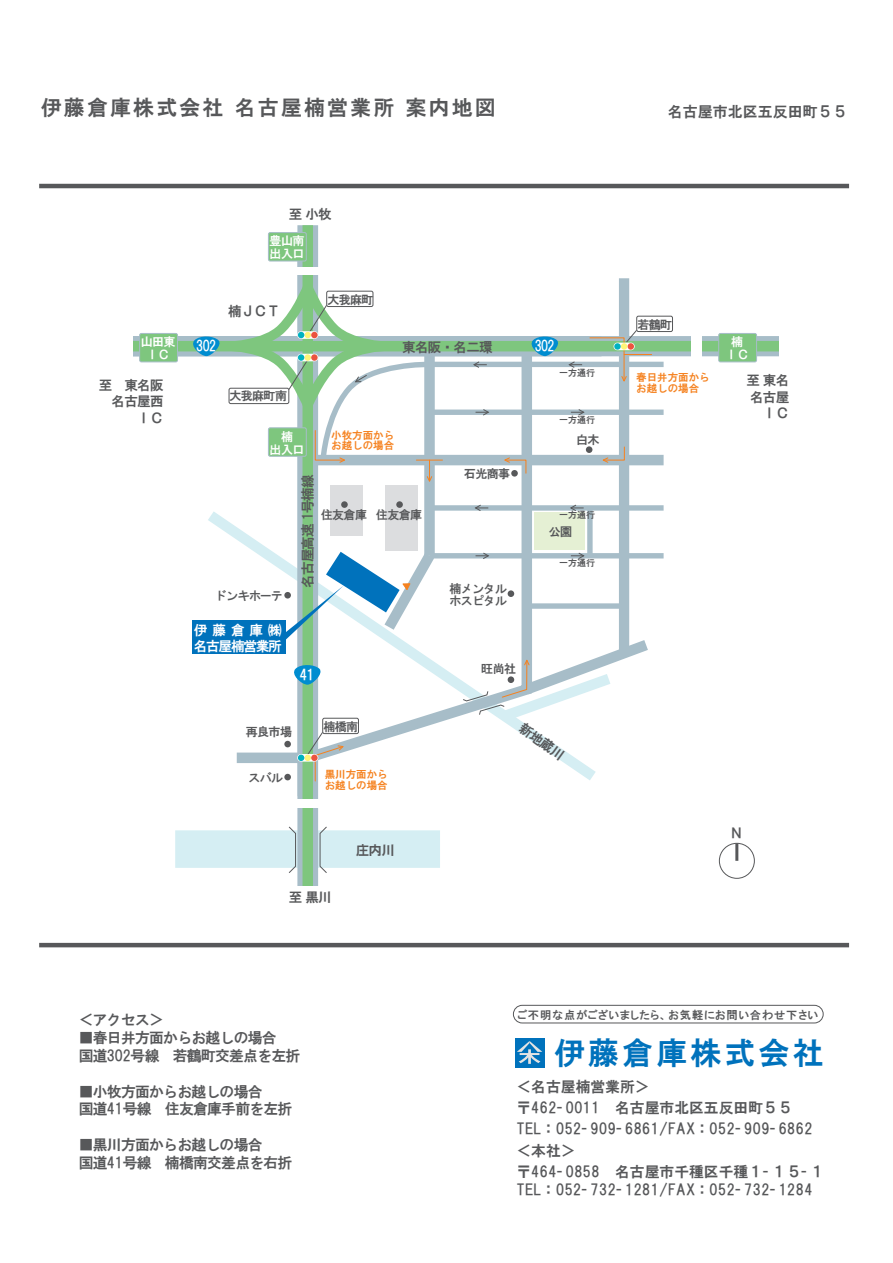
<style>
.page{position:relative;width:893px;height:1263px;background:#fff}
.page>*{position:absolute;margin:0;border:0;box-sizing:border-box;transform-origin:0 0}
.t1{font:31.05px "HGS Gothic E";letter-spacing:.1em;color:#0072bc}
.t2{font:21px "HGS Gothic E";letter-spacing:.1em;color:#57585a}
.t3{font:15px "HGS Gothic E";color:#57585a}
.t4{font:14.85px/21.5px "HGS Gothic E";letter-spacing:-.015em;color:#57585a}
.t5{font:14.85px/17.9px "HGS Gothic E";letter-spacing:-.05em;color:#57585a}
.t6{font:14.85px "HGS Gothic E";letter-spacing:.04em;color:#57585a}
.t7{font:14.4px "HGP Gothic E";letter-spacing:-.05em;color:#fff;scale:.9 1}
.t8{font:14.4px "HGP Gothic E";letter-spacing:-.05em;color:#fff}
.t9{font:13.65px "HGP Gothic E";letter-spacing:-.095em;color:#fff}
.t10{font:13.65px "HGS Gothic E";color:#fff}
.t11{font:13.5px/16.5px "HGS Gothic E";letter-spacing:-.05em;color:#57585a;text-align:right}
.t12{font:12px/12px "HGS Gothic E";letter-spacing:-.05em;color:#57585a}
.t13{font:12px/13px "HGS Gothic E";letter-spacing:-.05em;color:#fff;text-align:center}
.t14{font:11.25px "HGP Gothic E";letter-spacing:.06em;color:#57585a}
.t15{font:10.5px/10.5px "HGS Gothic E";color:#f58220}
.t16{font:9px "HGS Gothic E";color:#57585a}
</style>
<div class="page">
<svg style="left:208px;top:511px;width:399px;height:280px"></svg>
<div style="left:175px;top:830px;width:265px;height:38px;background:#d5eef3"></div>
<svg style="left:288px;top:826px;width:8px;height:47px"></svg>
<svg style="left:319px;top:826px;width:9px;height:47px"></svg>
<div style="left:128px;top:336px;width:677px;height:20px;background:#a7bdc8"></div>
<div style="left:297px;top:225px;width:21px;height:684px;background:#a7bdc8"></div>
<div style="left:429px;top:505px;width:235px;height:6px;background:#a7bdc8"></div>
<div style="left:429px;top:553px;width:235px;height:5px;background:#a7bdc8"></div>
<svg style="left:226px;top:484px;width:311px;height:284px"></svg>
<div style="left:619px;top:278px;width:10px;height:373px;background:#a7bdc8"></div>
<div style="left:527px;top:603px;width:97px;height:6px;background:#a7bdc8"></div>
<div style="left:587px;top:508px;width:6px;height:48px;background:#a7bdc8"></div>
<div style="left:330px;top:485px;width:32px;height:51px;background:#dcdddf"></div>
<div style="left:385px;top:485px;width:32px;height:65px;background:#dcdddf"></div>
<div style="left:534px;top:512px;width:51px;height:38px;background:#e5f0d4"></div>
<div style="left:302px;top:225px;width:11px;height:707px;background:#7ec67e"></div>
<div style="left:128px;top:341px;width:675px;height:10px;background:#7ec67e"></div>
<div style="left:62px;top:267px;width:526px;height:8px;background:#fff"></div>
<div style="left:97px;top:886px;width:687px;height:53px;background:#fff"></div>
<div style="left:97px;top:799px;width:687px;height:9px;background:#fff"></div>
<div style="left:692px;top:225px;width:10px;height:337px;background:#fff"></div>
<div style="left:779px;top:225px;width:32px;height:337px;background:#fff"></div>
<div style="left:101px;top:225px;width:32px;height:666px;background:#fff"></div>
<div style="left:396px;top:501px;width:7px;height:7px;background:#57585a;border-radius:50%"></div>
<div style="left:284px;top:774px;width:7px;height:6px;background:#57585a;border-radius:50%"></div>
<div style="left:508px;top:590px;width:6px;height:7px;background:#57585a;border-radius:50%"></div>
<div style="left:284px;top:741px;width:7px;height:6px;background:#57585a;border-radius:50%"></div>
<div style="left:341px;top:501px;width:7px;height:7px;background:#57585a;border-radius:50%"></div>
<div style="left:192px;top:620px;width:94px;height:34px;background:#0072bc"></div>
<svg style="left:285px;top:541px;width:159px;height:100px"></svg>
<svg style="left:462px;top:631px;width:186px;height:98px"></svg>
<svg style="left:290px;top:663px;width:34px;height:22px"></svg>
<svg style="left:476px;top:552px;width:14px;height:8px"></svg>
<svg style="left:571px;top:552px;width:14px;height:8px"></svg>
<svg style="left:569px;top:504px;width:15px;height:8px"></svg>
<svg style="left:474px;top:504px;width:14px;height:8px"></svg>
<div style="left:636px;top:316px;width:37px;height:16px;background:#fff;border:1px solid #57585a;border-radius:2px"></div>
<div style="left:322px;top:718px;width:37px;height:16px;background:#fff;border:1px solid #57585a;border-radius:2px"></div>
<div style="left:139px;top:333px;width:39px;height:29px;background:#7ec67e;border:1px solid #a7bdc8;border-radius:2px"></div>
<div style="left:718px;top:333px;width:39px;height:29px;background:#7ec67e;border:1px solid #a7bdc8;border-radius:2px"></div>
<div style="left:268px;top:232px;width:39px;height:29px;background:#7ec67e;border:1px solid #a7bdc8;border-radius:2px"></div>
<svg style="left:298px;top:731px;width:47px;height:51px"></svg>
<svg style="left:189px;top:277px;width:480px;height:207px"></svg>
<div style="left:515px;top:1038px;width:29px;height:30px;background:#0072bc"></div>
<svg style="left:517px;top:1041px;width:25px;height:23px"></svg>
<div style="left:513px;top:1005px;width:310px;height:18px;border:1px solid #57585a;border-radius:9px"></div>
<hr style="left:39px;top:184px;width:810px;height:4px;background:#57585a">
<hr style="left:39px;top:943px;width:810px;height:4px;background:#57585a">
<div style="left:719px;top:843px;width:36px;height:36px;border:1px solid #57585a;border-radius:50%"></div>
<hr style="left:735px;top:843px;width:3px;height:18px;background:#57585a">
<h2 class="t2" style="left:41px;top:97px;width:456px">伊藤倉庫株式会社名古屋楠営業所案内地図</h2>
<p class="t11" style="left:289px;top:206px;width:44px">至小牧</p>
<p class="t13" style="left:270px;top:234px;width:36px;text-align:left">豊山南出入口</p>
<p class="t11" style="left:228px;top:303px;width:53px">楠ＪＣＴ</p>
<p class="t12" style="left:327px;top:293px;width:48px">大我麻町</p>
<p class="t3" style="left:668px;top:104px;width:181px">名古屋市北区五反田町５５</p>
<p class="t12" style="left:637px;top:318px;width:36px">若鶴町</p>
<p class="t13" style="left:141px;top:335px;width:36px">山田東<br>ＩＣ</p>
<p class="t13" style="left:726px;top:335px;width:25px">楠<br>ＩＣ</p>
<p class="t7" style="left:196px;top:339px;width:24px">302</p>
<p class="t7" style="left:535px;top:339px;width:24px">302</p>
<p class="t11" style="left:402px;top:338px;width:92px">東名阪・名二環</p>
<p class="t11" style="left:99px;top:376px;width:66px">至 東名阪名古屋西<br>ＩＣ</p>
<p class="t12" style="left:229px;top:390px;width:59px">大我麻町南</p>
<p class="t13" style="left:270px;top:430px;width:36px">楠<br>出入口</p>
<p class="t15" style="left:331px;top:430px;width:64px">小牧方面からお越しの場合</p>
<p class="t12" style="left:215px;top:590px;width:69px">ドンキホーテ</p>
<p class="t10" style="left:194px;top:623px;width:89px">伊藤倉庫㈱</p>
<p class="t9" style="left:194px;top:639px;width:89px">名古屋楠営業所</p>
<p class="t11" style="left:299px;top:588px;width:115px;rotate:-90deg">名古屋高速 1号楠線</p>
<p class="t12" style="left:321px;top:509px;width:48px">住友倉庫</p>
<p class="t12" style="left:376px;top:509px;width:48px">住友倉庫</p>
<p class="t8" style="left:300px;top:668px;width:16px">41</p>
<p class="t12" style="left:246px;top:725px;width:48px">再良市場</p>
<p class="t12" style="left:248px;top:771px;width:36px">スバル</p>
<p class="t12" style="left:323px;top:720px;width:36px">楠橋南</p>
<p class="t15" style="left:325px;top:769px;width:64px">黒川方面からお越しの場合</p>
<p class="t11" style="left:356px;top:842px;width:41px">庄内川</p>
<p class="t11" style="left:289px;top:889px;width:44px">至黒川</p>
<p class="t16" style="left:559px;top:368px;width:37px">一方通行</p>
<p class="t16" style="left:559px;top:415px;width:37px">一方通行</p>
<p class="t12" style="left:464px;top:467px;width:48px">石光商事</p>
<p class="t12" style="left:449px;top:582px;width:59px">楠メンタルホスピタル</p>
<p class="t12" style="left:481px;top:663px;width:36px">旺尚社</p>
<p class="t12" style="left:576px;top:433px;width:25px">白木</p>
<p class="t16" style="left:559px;top:510px;width:37px">一方通行</p>
<p class="t16" style="left:559px;top:558px;width:37px">一方通行</p>
<p class="t12" style="left:549px;top:525px;width:25px">公園</p>
<p class="t11" style="left:526px;top:719px;width:53px;rotate:36deg">新地蔵川</p>
<p class="t15" style="left:636px;top:372px;width:75px">春日井方面からお越しの場合</p>
<p class="t11" style="left:746px;top:372px;width:44px">至東名名古屋<br>ＩＣ</p>
<p class="t11" style="left:730px;top:825px;width:15px">Ｎ</p>
<p class="t4" style="left:79px;top:1009px;width:87px">＜アクセス＞</p>
<p class="t5" style="left:79px;top:1029px;width:223px">■春日井方面からお越しの場合<br>国道302号線 若鶴町交差点を左折</p>
<p class="t5" style="left:79px;top:1082px;width:215px">■小牧方面からお越しの場合<br>国道41号線 住友倉庫手前を左折</p>
<p class="t5" style="left:79px;top:1136px;width:215px">■黒川方面からお越しの場合<br>国道41号線 楠橋南交差点を右折</p>
<p class="t14" style="left:517px;top:1009px;width:302px">ご不明な点がございましたら、お気軽にお問い合わせ下さい</p>
<h1 class="t1" style="left:554px;top:1037px;width:271px">伊藤倉庫株式会社</h1>
<p class="t4" style="left:516px;top:1075px;width:310px">＜名古屋楠営業所＞<br>〒462- 0011 名古屋市北区五反田町５５<br>TEL：052- 909- 6861/FAX：052- 909- 6862＜本社＞<br>〒464- 0858 名古屋市千種区千種１- １５- １</p>
<p class="t6" style="left:516px;top:1182px;width:298px">TEL：052- 732- 1281/FAX：052- 732- 1284</p>
</div>
